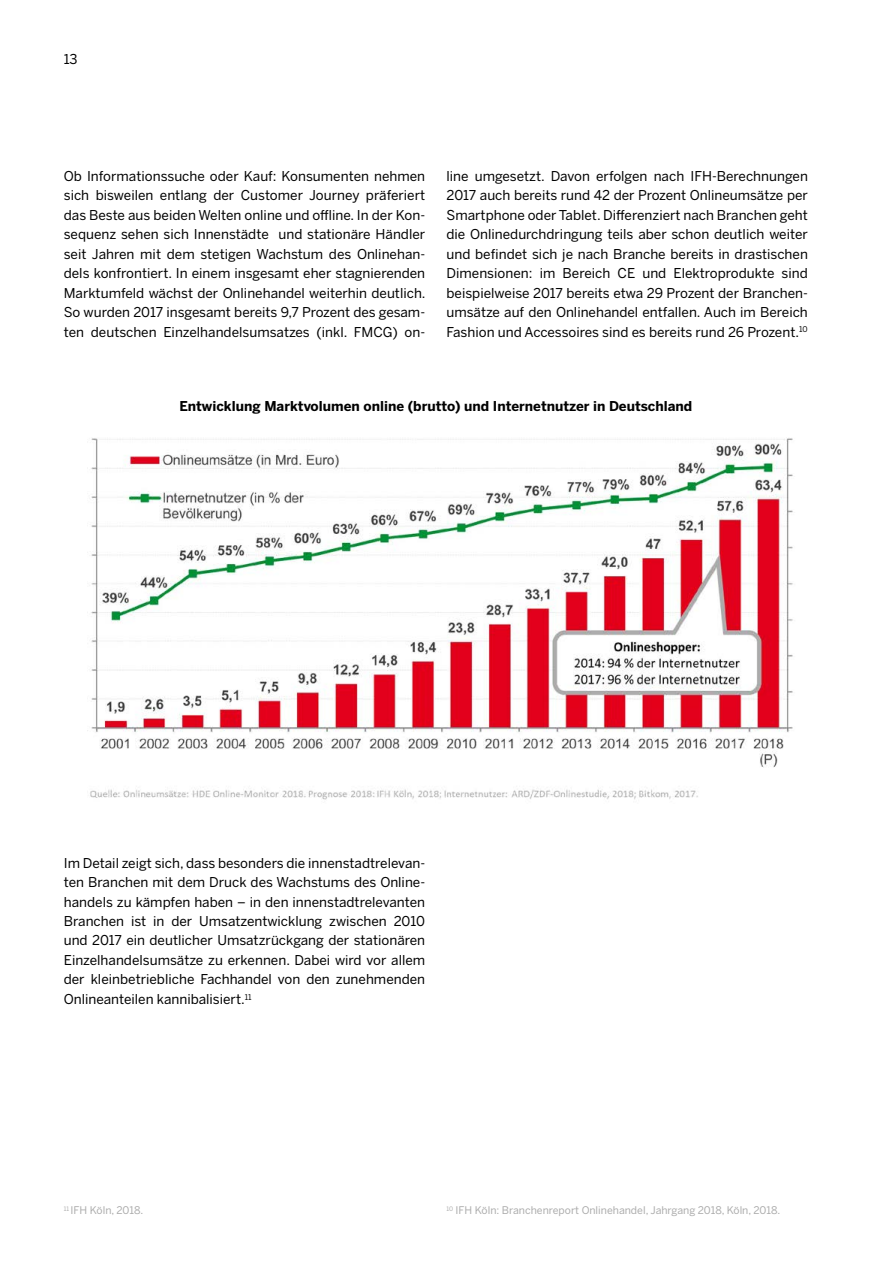
<style>
.page{position:relative;width:893px;height:1263px;background:#fff}
.page>*{position:absolute;margin:0;border:0;box-sizing:border-box;transform-origin:0 0}
.t1{font:13.5px/19.5px "Benton Sans";color:#000;text-align:justify}
.t2{font:700 13.5px "Benton Sans";color:#000}
.t3{font:10.5px "Benton Sans";color:#acacac}
</style>
<div class="page">
<img style="left:87px;top:438px;width:706px;height:362px">
<p class="t1" style="left:64px;top:49px;width:15px">13</p>
<p class="t1" style="left:64px;top:166px;width:363px">Ob Informationssuche oder Kauf: Konsumenten nehmen sich bisweilen entlang der Customer Journey präferiert das Beste aus beiden Welten online und offline. In der Kon&shy;sequenz sehen sich Innenstädte und stationäre Händler seit Jahren mit dem stetigen Wachstum des Onlinehan&shy;dels konfrontiert. In einem insgesamt eher stagnierenden Marktumfeld wächst der Onlinehandel weiterhin deutlich.<br>So wurden 2017 insgesamt bereits 9,7 Prozent des gesam&shy;ten deutschen Einzelhandelsumsatzes (inkl. FMCG) on-</p>
<p class="t1" style="left:446px;top:166px;width:363px">line umgesetzt. Davon erfolgen nach IFH-Berechnungen 2017 auch bereits rund 42 der Prozent Onlineumsätze per Smartphone oder Tablet. Differenziert nach Branchen geht die Onlinedurchdringung teils aber schon deutlich weiter und befindet sich je nach Branche bereits in drastischen Dimensionen: im Bereich CE und Elektroprodukte sind beispielweise 2017 bereits etwa 29 Prozent der Branchen&shy;umsätze auf den Onlinehandel entfallen. Auch im Bereich Fashion und Accessoires sind es bereits rund 26 Prozent.<sup>10</sup></p>
<p class="t2" style="left:179px;top:397px;width:514px">Entwicklung Marktvolumen online (brutto) und Internetnutzer in Deutschland</p>
<p class="t1" style="left:64px;top:853px;width:363px">Im Detail zeigt sich, dass besonders die innenstadtrelevan&shy;ten Branchen mit dem Druck des Wachstums des Online&shy;handels zu kämpfen haben – in den innenstadtrelevanten Branchen ist in der Umsatzentwicklung zwischen 2010 und 2017 ein deutlicher Umsatzrückgang der stationären Einzelhandelsumsätze zu erkennen. Dabei wird vor allem der kleinbetriebliche Fachhandel von den zunehmenden Onlineanteilen kannibalisiert.<sup>11</sup></p>
<p class="t3" style="left:64px;top:1204px;width:81px"><sup>11</sup> IFH Köln, 2018.</p>
<p class="t3" style="left:446px;top:1204px;width:335px"><sup>10</sup> IFH Köln: Branchenreport Onlinehandel, Jahrgang 2018, Köln, 2018.</p>
</div>
